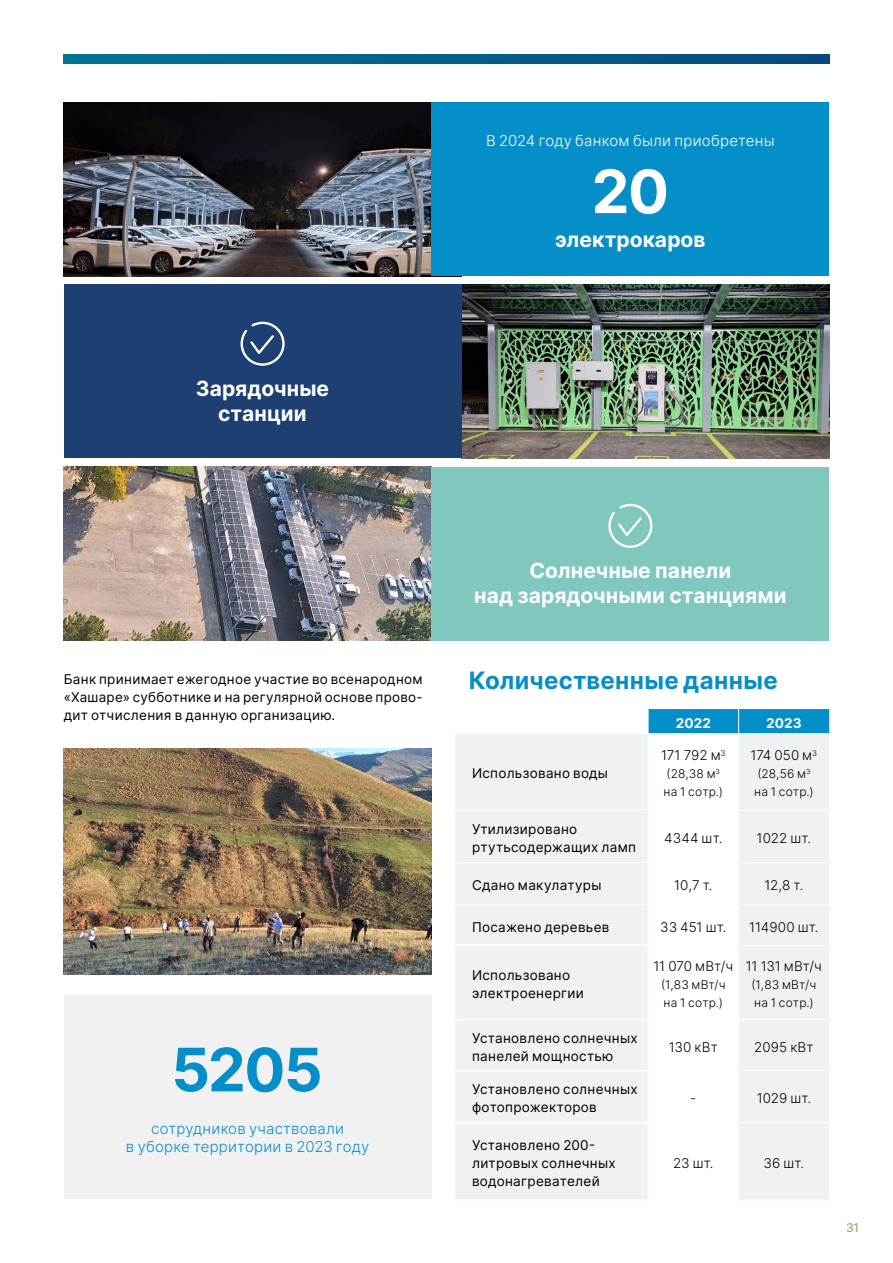
<style>
.page{position:relative;width:893px;height:1263px;background:#fff}
.page>*{position:absolute;margin:0;border:0;box-sizing:border-box;transform-origin:0 0}
.t1{font:700 60px "Inter";color:#058fc8}
.t2{font:700 60px "Inter";color:#fff}
.t3{font:700 24px "Inter";letter-spacing:.015em;color:#058fc8}
.t4{font:700 21px/25.2px "Inter";letter-spacing:.005em;color:#fff;text-align:center}
.t5{font:300 15px/18px "Inter";letter-spacing:.015em;color:#058fc8;text-align:center}
.t6{font:300 15px "Inter";letter-spacing:.015em;color:#fff}
.t7{font:13.5px/18px "Inter";letter-spacing:.025em;color:#000}
.t8{font:300 13.5px "Inter";letter-spacing:.01em;color:#000}
.t9{font:700 13.5px "Inter";letter-spacing:.01em;color:#fff}
.t10{font:300 12px/18px "Inter";letter-spacing:.02em;color:#000}
.t11{font:12px "Inter";color:#b1855b}
</style>
<div class="page">
<img style="left:64px;top:54px;width:765px;height:9px">
<div style="left:64px;top:995px;width:368px;height:204px;background:#f1f1f2"></div>
<img style="left:64px;top:748px;width:368px;height:226px">
<div style="left:455px;top:734px;width:192px;height:465px;background:#eef2f5"></div>
<hr style="left:455px;top:944px;width:193px;height:2px;background:#fff">
<hr style="left:455px;top:1019px;width:193px;height:1px;background:#fff">
<hr style="left:455px;top:1070px;width:193px;height:1px;background:#fff">
<hr style="left:455px;top:1122px;width:193px;height:1px;background:#fff">
<svg style="left:648px;top:709px;width:181px;height:491px"></svg>
<hr style="left:648px;top:733px;width:91px;height:1px;background:#fff">
<hr style="left:648px;top:734px;width:1px;height:75px;background:#fff">
<hr style="left:739px;top:733px;width:90px;height:1px;background:#fff">
<hr style="left:738px;top:734px;width:1px;height:75px;background:#fff">
<hr style="left:455px;top:809px;width:193px;height:1px;background:#fff">
<hr style="left:648px;top:809px;width:91px;height:1px;background:#fff">
<hr style="left:648px;top:810px;width:1px;height:52px;background:#fff">
<hr style="left:739px;top:809px;width:90px;height:1px;background:#fff">
<hr style="left:738px;top:810px;width:1px;height:52px;background:#fff">
<hr style="left:455px;top:862px;width:193px;height:1px;background:#fff">
<hr style="left:648px;top:862px;width:91px;height:1px;background:#fff">
<hr style="left:648px;top:863px;width:1px;height:41px;background:#fff">
<hr style="left:739px;top:862px;width:90px;height:1px;background:#fff">
<hr style="left:738px;top:863px;width:1px;height:41px;background:#fff">
<hr style="left:455px;top:904px;width:193px;height:1px;background:#fff">
<hr style="left:648px;top:905px;width:1px;height:40px;background:#fff">
<hr style="left:738px;top:905px;width:1px;height:40px;background:#fff">
<hr style="left:648px;top:945px;width:1px;height:74px;background:#fff">
<hr style="left:738px;top:945px;width:1px;height:74px;background:#fff">
<hr style="left:648px;top:1019px;width:1px;height:52px;background:#fff">
<hr style="left:738px;top:1020px;width:1px;height:50px;background:#fff">
<hr style="left:648px;top:1071px;width:1px;height:51px;background:#fff">
<hr style="left:738px;top:1071px;width:1px;height:51px;background:#fff">
<hr style="left:648px;top:1122px;width:1px;height:77px;background:#fff">
<hr style="left:738px;top:1123px;width:1px;height:77px;background:#fff">
<img style="left:64px;top:102px;width:368px;height:174px">
<div style="left:432px;top:102px;width:397px;height:174px;background:#058fc8"></div>
<img style="left:461px;top:284px;width:368px;height:174px">
<div style="left:64px;top:284px;width:397px;height:174px;background:#1d3f72"></div>
<svg style="left:240px;top:321px;width:45px;height:45px"></svg>
<img style="left:64px;top:467px;width:368px;height:173px">
<div style="left:432px;top:467px;width:397px;height:173px;background:#80c8be"></div>
<svg style="left:608px;top:503px;width:45px;height:45px"></svg>
<h3 class="t4" style="left:196px;top:375px;width:135px">Зарядочные станции</h3>
<p class="t6" style="left:486px;top:130px;width:290px">В 2024 году банком были приобретены</p>
<h1 class="t2" style="left:592px;top:148px;width:79px">20</h1>
<h3 class="t4" style="left:555px;top:226px;width:152px">электрокаров</h3>
<p class="t7" style="left:64px;top:670px;width:360px;text-align:justify">Банк принимает ежегодное участие во всенародном «Хашаре» субботнике и на регулярной основе прово&shy;дит отчисления в данную организацию.</p>
<h1 class="t1" style="left:171px;top:1026px;width:153px">5205</h1>
<p class="t5" style="left:126px;top:1119px;width:245px">сотрудников участвовали<br>в уборке территории в 2023 году</p>
<h3 class="t4" style="left:474px;top:557px;width:314px">Солнечные панели<br>над зарядочными станциями</h3>
<h2 class="t3" style="left:469px;top:662px;width:310px">Количественные данные</h2>
<p class="t9" style="left:676px;top:713px;width:37px">2022</p>
<p class="t9" style="left:766px;top:713px;width:37px">2023</p>
<p class="t7" style="left:472px;top:764px;width:138px">Использовано воды</p>
<p class="t8" style="left:661px;top:746px;width:66px">171 792 м<sup>3</sup></p>
<p class="t10" style="left:663px;top:765px;width:61px">(28,38 м<sup>3 </sup>на 1 сотр.)</p>
<p class="t8" style="left:751px;top:746px;width:68px">174 050 м<sup>3</sup></p>
<p class="t10" style="left:754px;top:765px;width:61px">(28,56 м<sup>3 </sup>на 1 сотр.)</p>
<p class="t7" style="left:472px;top:819px;width:165px">Утилизировано ртутьсодержащих ламп</p>
<p class="t8" style="left:664px;top:828px;width:60px">4344 шт.</p>
<p class="t8" style="left:757px;top:828px;width:56px">1022 шт.</p>
<p class="t7" style="left:472px;top:876px;width:131px">Сдано макулатуры</p>
<p class="t8" style="left:674px;top:875px;width:40px">10,7 т.</p>
<p class="t8" style="left:765px;top:875px;width:40px">12,8 т.</p>
<p class="t7" style="left:472px;top:917px;width:139px">Посажено деревьев</p>
<p class="t8" style="left:660px;top:917px;width:68px">33 451 шт.</p>
<p class="t8" style="left:749px;top:917px;width:71px">114900 шт.</p>
<p class="t7" style="left:472px;top:966px;width:113px">Использовано электроенергии</p>
<p class="t8" style="left:654px;top:956px;width:81px">11 070 мВт/ч</p>
<p class="t10" style="left:661px;top:975px;width:66px">(1,83 мВт/ч на 1 сотр.)</p>
<p class="t8" style="left:746px;top:956px;width:77px">11 131 мВт/ч</p>
<p class="t10" style="left:752px;top:975px;width:66px">(1,83 мВт/ч на 1 сотр.)</p>
<p class="t7" style="left:472px;top:1028px;width:167px">Установлено солнечных панелей мощностью</p>
<p class="t8" style="left:669px;top:1037px;width:50px">130 кВт</p>
<p class="t8" style="left:754px;top:1037px;width:61px">2095 кВт</p>
<p class="t7" style="left:472px;top:1080px;width:167px">Установлено солнечных фотопрожекторов</p>
<p class="t8" style="left:690px;top:1088px;width:8px">-</p>
<p class="t8" style="left:757px;top:1088px;width:56px">1029 шт.</p>
<p class="t7" style="left:472px;top:1135px;width:145px">Установлено 200- литровых солнечных водонагревателей</p>
<p class="t8" style="left:673px;top:1153px;width:42px">23 шт.</p>
<p class="t8" style="left:764px;top:1153px;width:42px">36 шт.</p>
<p class="t11" style="left:846px;top:1219px;width:15px">31</p>
</div>
